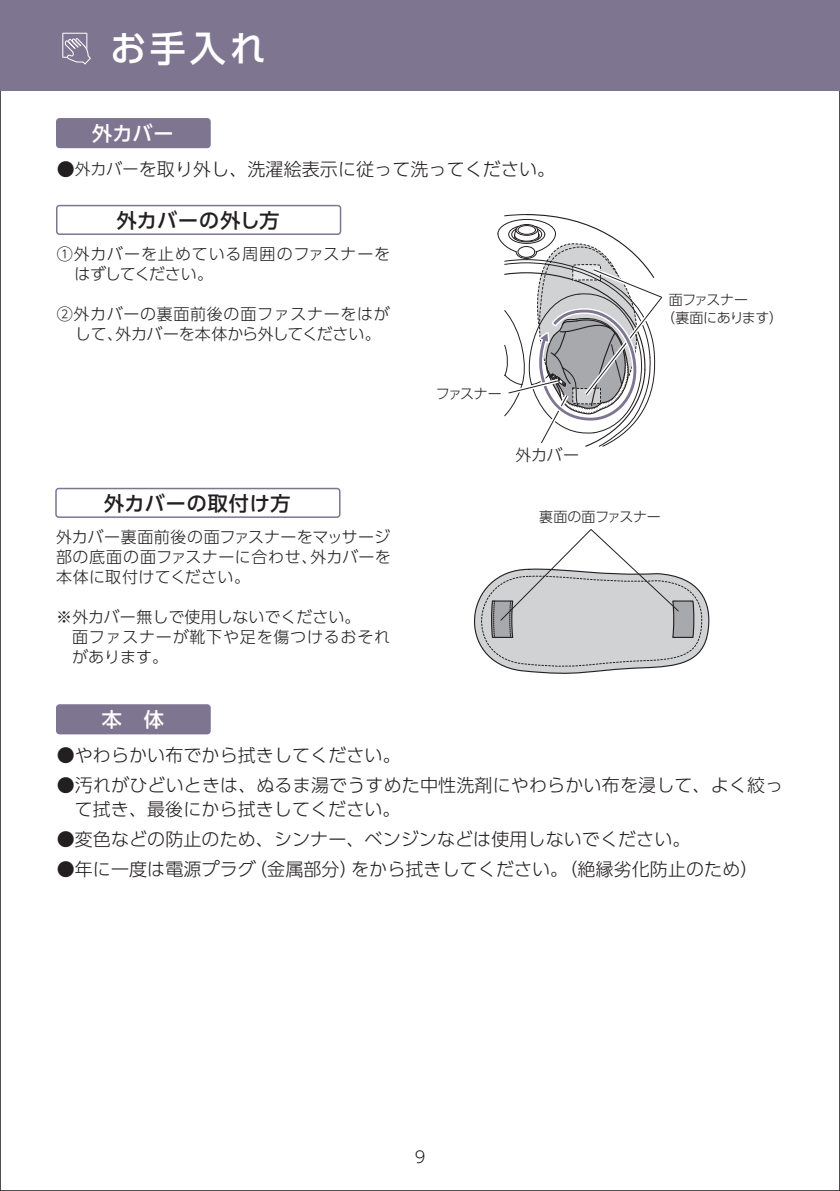
<style>
.page{position:relative;width:840px;height:1191px;background:#fff}
.page>*{position:absolute;margin:0;border:0;box-sizing:border-box;transform-origin:0 0}
.t1{font:500 36px "UD Shin Go Pr 6 N";color:#fff}
.t2{font:500 20px "UD Shin Go Pr 6 N";letter-spacing:.04em;color:#231f20}
.t3{font:500 20px "UD Shin Go Pr 6 N";letter-spacing:.015em;color:#231f20}
.t4{font:500 20px "UD Shin Go Pr 6 N";color:#fff}
.t5{font:300 18px/24px "UD Shin Go Pr 6 N";letter-spacing:.005em;color:#231f20}
.t6{font:300 16px/20px "UD Shin Go Pr 6 N";letter-spacing:.025em;color:#231f20}
.t7{font:300 14px/18px "UD Shin Go Pr 6 N";letter-spacing:-.025em;color:#231f20}
.s1{font-size:16px}
</style>
<div class="page">
<div style="left:0;top:0;width:839px;height:90px;background:#7e7591"></div>
<svg style="left:62px;top:33px;width:29px;height:31px"></svg>
<div style="left:56px;top:205px;width:285px;height:30px;border:2px solid #7e7591;border-radius:3px"></div>
<div style="left:55px;top:488px;width:285px;height:30px;border:2px solid #7e7591;border-radius:3px"></div>
<div style="left:57px;top:119px;width:153px;height:28px;background:#7e7591;border-radius:3px"></div>
<div style="left:56px;top:118px;width:155px;height:30px;border:2px solid #7e7591;border-radius:3px"></div>
<div style="left:57px;top:705px;width:153px;height:28px;background:#7e7591;border-radius:3px"></div>
<div style="left:56px;top:704px;width:155px;height:30px;border:2px solid #7e7591;border-radius:3px"></div>
<svg style="left:474px;top:529px;width:236px;height:145px"></svg>
<svg style="left:497px;top:214px;width:165px;height:233px"></svg>
<h1 class="t1" style="left:110px;top:19px;width:157px">お手入れ</h1>
<p class="t4" style="left:92px;top:117px;width:83px">外カバー</p>
<p class="t5" style="left:57px;top:156px;width:499px">●<span class="s1">外カバー</span>を取り外し、洗濯絵表示に従って洗ってください。</p>
<p class="t3" style="left:117px;top:204px;width:164px">外カバーの外し方</p>
<p class="t6" style="left:74px;top:243px;width:317px;text-indent:-18px">①外カバーを止めている周囲のファスナーをはずしてください。</p>
<p class="t6" style="left:57px;top:303px;width:334px;text-align:center">②外カバーの裏面前後の面ファスナーをはがして、外カバーを本体から外してください。</p>
<p class="t7" style="left:436px;top:384px;width:67px">ファスナー</p>
<p class="t7" style="left:660px;top:290px;width:123px;text-indent:8px">面ファスナー<br>（裏面にあります）</p>
<p class="t2" style="left:104px;top:487px;width:188px">外カバーの取付け方</p>
<p class="t6" style="left:56px;top:526px;width:336px;text-align:justify">外カバー裏面前後の面ファスナーをマッサージ部の底面の面ファスナーに合わせ、外カバーを本体に取付けてください。</p>
<p class="t6" style="left:72px;top:606px;width:319px;text-indent:-16px">※外カバー無しで使用しないでください。<br>面ファスナーが靴下や足を傷つけるおそれがあります。</p>
<p class="t4" style="left:102px;top:703px;width:63px">本　体</p>
<p class="t6" style="left:515px;top:444px;width:65px">外カバー</p>
<p class="t7" style="left:539px;top:507px;width:123px">裏面の面ファスナー</p>
<p class="t5" style="left:57px;top:742px;width:345px">●やわらかい布でから拭きしてください。</p>
<p class="t5" style="left:75px;top:772px;width:709px;text-indent:-18px">●汚れがひどいときは、ぬるま湯でうすめた中性洗剤にやわらかい布を浸して、よく絞って拭き、最後にから拭きしてください。</p>
<p class="t5" style="left:57px;top:826px;width:635px">●変色などの防止のため、シンナー、ベンジンなどは使用しないでください。</p>
<p class="t5" style="left:57px;top:856px;width:703px">●年に一度は電源プラグ（金属部分）をから拭きしてください。（絶縁劣化防止のため）</p>
<p class="t6" style="left:414px;top:1146px;width:12px">9</p>
</div>
